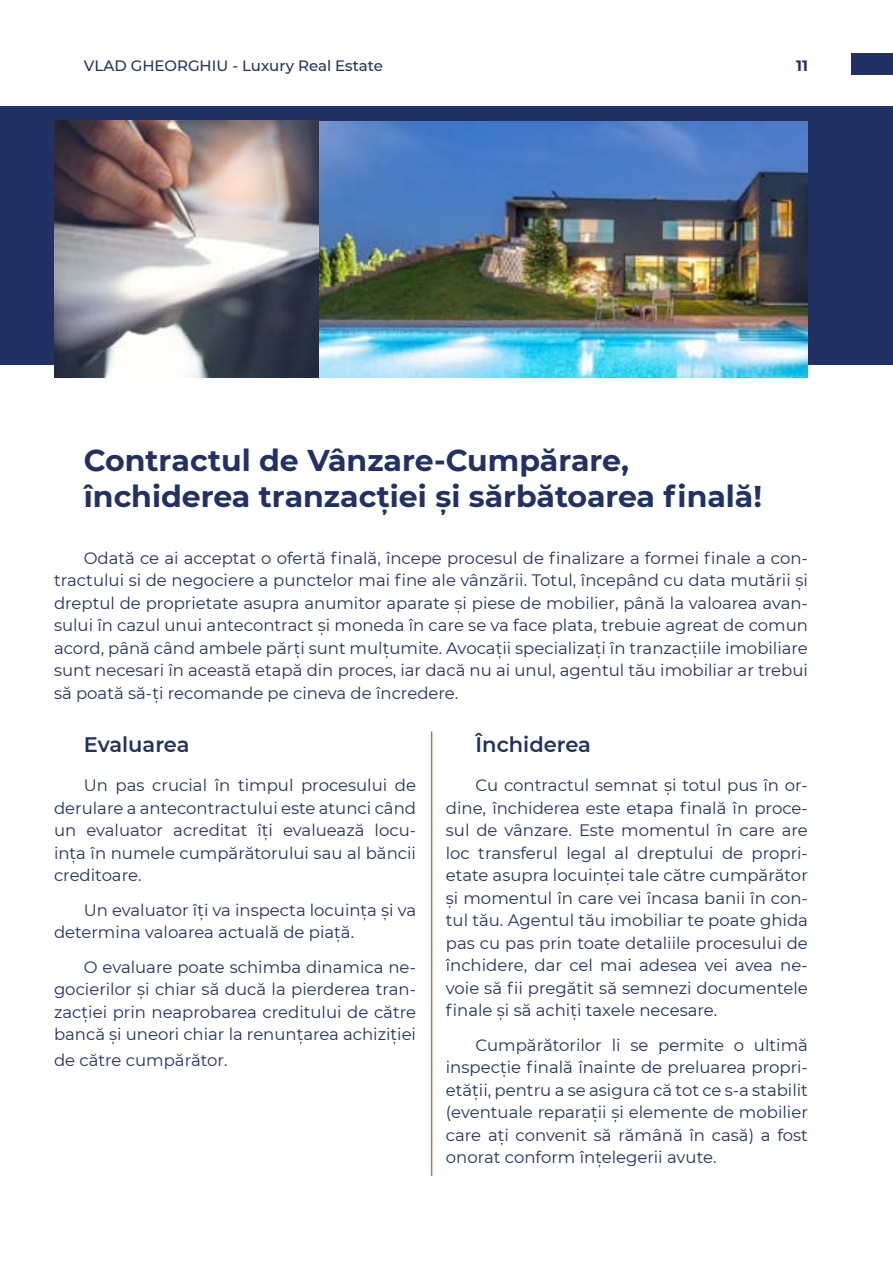
<style>
.page{position:relative;width:893px;height:1263px;background:#fff}
.page>*{position:absolute;margin:0;border:0;box-sizing:border-box;transform-origin:0 0}
.t1{font:700 30px/36px "Montserrat";color:#213164}
.t2{font:600 21px "Montserrat";color:#213164}
.basic{font:16.5px/22.5px "Montserrat";color:#213164;text-align:justify}
.t3{font:500 15px "Montserrat";color:#213164}
.t4{font:700 15px "Montserrat";color:#213164}
</style>
<div class="page">
<div style="left:0;top:106px;width:893px;height:259px;background:#213164"></div>
<img style="left:319px;top:121px;width:489px;height:256px">
<img style="left:54px;top:121px;width:265px;height:256px">
<hr style="left:431px;top:731px;width:1px;height:445px;background:#ad8032">
<div style="left:851px;top:53px;width:42px;height:21px;background:#213164"></div>
<p class="t3" style="left:84px;top:55px;width:301px">VLAD GHEORGHIU - Luxury Real Estate</p>
<p class="t4" style="left:796px;top:55px;width:13px">11</p>
<p class="t1" style="left:84px;top:441px;width:680px">Contractul de Vânzare-Cumpărare, închiderea tranzacției și sărbătoarea finală!</p>
<p class="basic" style="left:54px;top:546px;width:755px;text-indent:30px">Odată ce ai acceptat o ofertă finală, începe procesul de finalizare a formei finale a con&shy;tractului si de negociere a punctelor mai fine ale vânzării. Totul, începând cu data mutării și dreptul de proprietate asupra anumitor aparate și piese de mobilier, până la valoarea avan&shy;sului în cazul unui antecontract și moneda în care se va face plata, trebuie agreat de comun acord, până când ambele părți sunt mulțumite. Avocații specializați în tranzacțiile imobiliare sunt necesari în această etapă din proces, iar dacă nu ai unul, agentul tău imobiliar ar trebui să poată să-ți recomande pe cineva de încredere.</p>
<p class="t2" style="left:84px;top:729px;width:107px">Evaluarea</p>
<p class="basic" style="left:54px;top:773px;width:364px;text-indent:30px">Un pas crucial în timpul procesului de derulare a antecontractului este atunci când un evaluator acreditat îți evaluează locu&shy;ința în numele cumpărătorului sau al băncii creditoare.</p>
<p class="basic" style="left:54px;top:898px;width:364px;text-indent:30px">Un evaluator îți va inspecta locuința și va determina valoarea actuală de piață.</p>
<p class="basic" style="left:54px;top:955px;width:364px;text-indent:30px">O evaluare poate schimba dinamica ne&shy;gocierilor și chiar să ducă la pierderea tran&shy;zacției prin neaprobarea creditului de către bancă și uneori chiar la renunțarea achiziției</p>
<p class="basic" style="left:54px;top:1048px;width:175px">de către cumpărător.</p>
<p class="t2" style="left:476px;top:729px;width:117px">Închiderea</p>
<p class="basic" style="left:446px;top:773px;width:364px;text-indent:30px">Cu contractul semnat și totul pus în or&shy;dine, închiderea este etapa finală în proce&shy;sul de vânzare. Este momentul în care are loc transferul legal al dreptului de propri&shy;etate asupra locuinței tale către cumpărător și momentul în care vei încasa banii în con&shy;tul tău. Agentul tău imobiliar te poate ghida pas cu pas prin toate detaliile procesului de închidere, dar cel mai adesea vei avea ne&shy;voie să fii pregătit să semnezi documentele finale și să achiți taxele necesare.</p>
<p class="basic" style="left:446px;top:1033px;width:364px;text-indent:30px">Cumpărătorilor li se permite o ultimă inspecție finală înainte de preluarea propri&shy;etății, pentru a se asigura că tot ce s-a stabilit (eventuale reparații și elemente de mobilier care ați convenit să rămână în casă) a fost onorat conform înțelegerii avute.</p>
</div>
